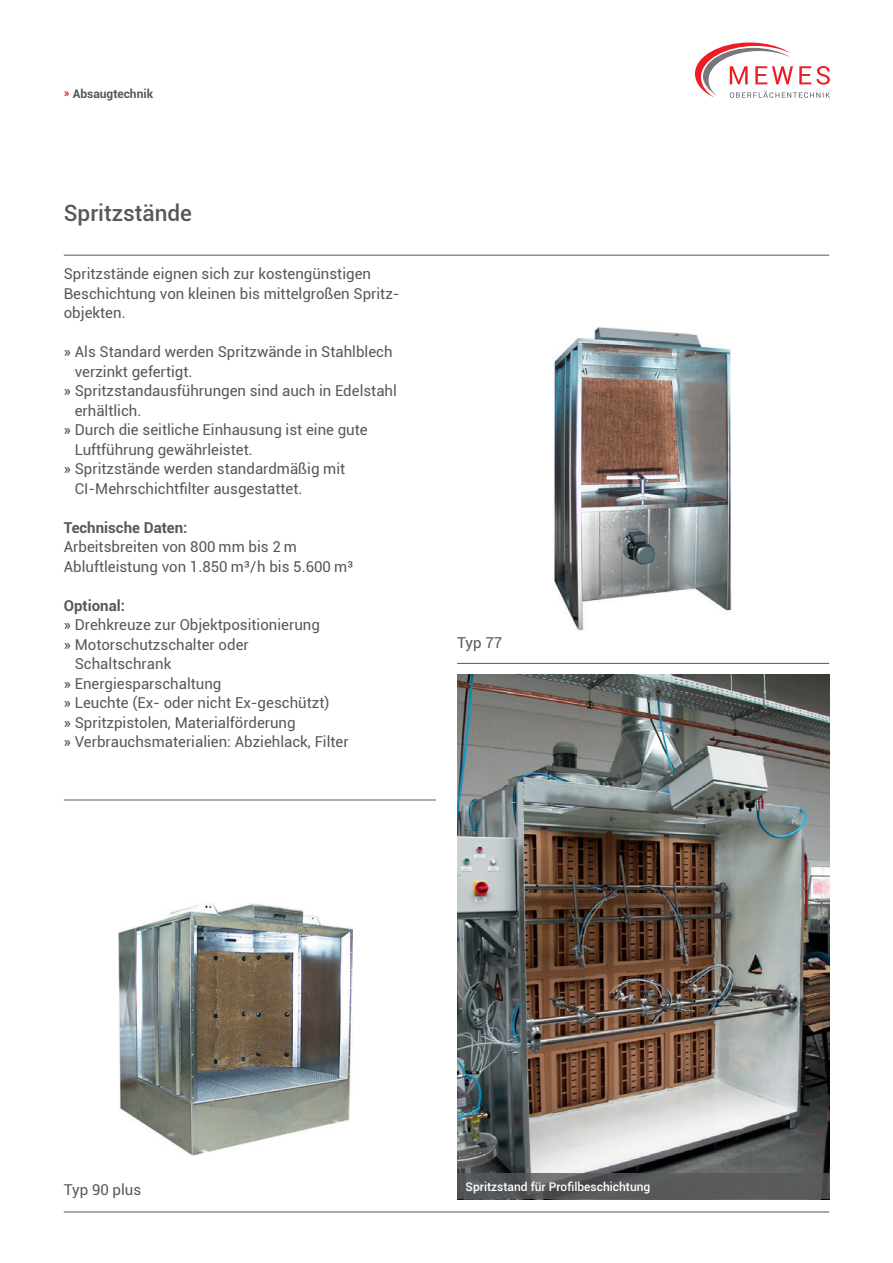
<style>
.page{position:relative;width:893px;height:1263px;background:#fff}
.page>*{position:absolute;margin:0;border:0;box-sizing:border-box;transform-origin:0 0}
.t1{font:500 22.5px "Roboto";color:#57585a}
.t2{font:15px/19.5px "Roboto";color:#57585a}
.t3{font:700 15px "Roboto";color:#57585a}
.t4{font:500 12px "Roboto";color:#fff}
.t5{font:700 12px "Roboto";color:#57585a}
.s1{color:#ee1d23}
.s2{font-weight:500}
</style>
<div class="page">
<svg style="left:695px;top:43px;width:135px;height:55px"></svg>
<hr style="left:64px;top:255px;width:765px;height:1px;background:#57585a">
<hr style="left:64px;top:1212px;width:765px;height:1px;background:#57585a">
<img style="left:457px;top:674px;width:372px;height:500px">
<img style="left:119px;top:903px;width:234px;height:252px">
<img style="left:554px;top:327px;width:178px;height:304px">
<svg style="left:457px;top:1174px;width:372px;height:25px;fill:#585a5b"></svg>
<hr style="left:64px;top:800px;width:372px;height:1px;background:#57585a">
<hr style="left:457px;top:663px;width:372px;height:1px;background:#57585a">
<p class="t5" style="left:64px;top:85px;width:91px"><span class="s1">»</span> Absaugtechnik</p>
<h1 class="t1" style="left:64px;top:197px;width:130px">Spritzstände</h1>
<p class="t2" style="left:64px;top:263px;width:337px">Spritzstände eignen sich zur kostengünstigen<br>Beschichtung von kleinen bis mittelgroßen Spritz&shy;objekten.</p>
<p class="t2" style="left:64px;top:341px;width:330px"><span class="s2">»</span> Als Standard werden Spritzwände in Stahlblech</p>
<p class="t2" style="left:75px;top:361px;width:119px">verzinkt gefertigt.</p>
<p class="t2" style="left:64px;top:380px;width:335px"><span class="s2">»</span> Spritzstandausführungen sind auch in Edelstahl</p>
<p class="t2" style="left:75px;top:400px;width:68px">erhältlich.</p>
<p class="t2" style="left:64px;top:419px;width:305px"><span class="s2">»</span> Durch die seitliche Einhausung ist eine gute</p>
<p class="t2" style="left:75px;top:439px;width:179px">Luftführung gewährleistet.</p>
<p class="t2" style="left:64px;top:458px;width:283px"><span class="s2">»</span> Spritzstände werden standardmäßig mit</p>
<p class="t2" style="left:75px;top:478px;width:229px">CI-Mehrschichtfilter ausgestattet.</p>
<p class="t3" style="left:64px;top:517px;width:125px">Technische Daten:</p>
<p class="t2" style="left:64px;top:536px;width:291px">Arbeitsbreiten von 800 mm bis 2 m<br>Abluftleistung von 1.850 m³/h bis 5.600 m³</p>
<p class="t3" style="left:64px;top:595px;width:63px">Optional:</p>
<p class="t2" style="left:64px;top:614px;width:258px"><span class="s2">»</span> Drehkreuze zur Objektpositionierung</p>
<p class="t2" style="left:64px;top:634px;width:186px"><span class="s2">»</span> Motorschutzschalter oder</p>
<p class="t2" style="left:75px;top:653px;width:98px">Schaltschrank</p>
<p class="t2" style="left:64px;top:673px;width:159px"><span class="s2">»</span> Energiesparschaltung</p>
<p class="t2" style="left:64px;top:692px;width:267px"><span class="s2">»</span> Leuchte (Ex- oder nicht Ex-geschützt)</p>
<p class="t2" style="left:64px;top:712px;width:233px"><span class="s2">»</span> Spritzpistolen, Materialförderung</p>
<p class="t2" style="left:64px;top:731px;width:286px"><span class="s2">»</span> Verbrauchsmaterialien: Abziehlack, Filter</p>
<p class="t2" style="left:457px;top:633px;width:47px">Typ 77</p>
<p class="t2" style="left:64px;top:1179px;width:79px">Typ 90 plus</p>
<p class="t4" style="left:466px;top:1178px;width:186px">Spritzstand für Profilbeschichtung</p>
</div>
